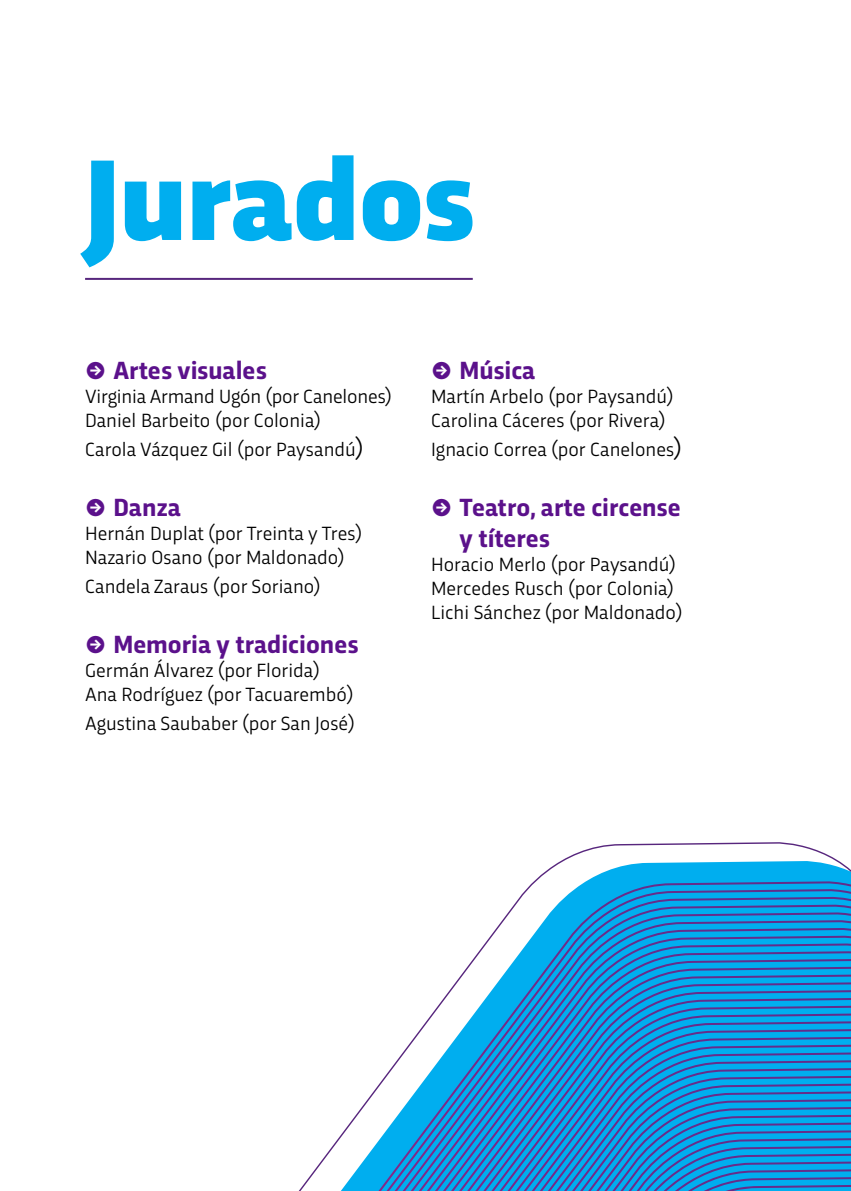
<style>
.page{position:relative;width:851px;height:1191px;background:#fff}
.page>*{position:absolute;margin:0;border:0;box-sizing:border-box;transform-origin:0 0}
.t1{font:900 120px "Trasandina";color:#00aeef}
.t2{font:700 26px/31.2px "Trasandina";color:#5b118b}
.t3{font:20px/24px "Trasandina";color:#000}
.s1{font-family:"Libertad"}
.s2{font-size:24px}
</style>
<div class="page">
<hr style="left:85px;top:278px;width:387px;height:2px;background:#57267d">
<svg style="left:298px;top:842px;width:552px;height:349px"></svg>
<svg style="left:378px;top:881px;width:472px;height:310px"></svg>
<svg style="left:386px;top:889px;width:464px;height:302px"></svg>
<svg style="left:394px;top:897px;width:456px;height:294px"></svg>
<svg style="left:402px;top:904px;width:448px;height:287px"></svg>
<svg style="left:410px;top:912px;width:440px;height:279px"></svg>
<svg style="left:419px;top:920px;width:431px;height:271px"></svg>
<svg style="left:427px;top:928px;width:423px;height:263px"></svg>
<svg style="left:435px;top:935px;width:415px;height:256px"></svg>
<svg style="left:443px;top:943px;width:407px;height:248px"></svg>
<svg style="left:451px;top:951px;width:399px;height:240px"></svg>
<svg style="left:459px;top:959px;width:391px;height:232px"></svg>
<svg style="left:467px;top:966px;width:383px;height:225px;background:#399edc"></svg>
<svg style="left:475px;top:974px;width:375px;height:217px;background:#2d98da"></svg>
<svg style="left:483px;top:982px;width:367px;height:209px;background:#2192d8"></svg>
<svg style="left:491px;top:990px;width:359px;height:201px;background:#1a8dd5"></svg>
<svg style="left:499px;top:998px;width:351px;height:193px;background:#1d89d3"></svg>
<svg style="left:507px;top:1005px;width:343px;height:186px;background:#1e89d2"></svg>
<svg style="left:515px;top:1013px;width:335px;height:178px;background:#1e88d2"></svg>
<svg style="left:523px;top:1021px;width:327px;height:170px;background:#1e88d2"></svg>
<svg style="left:531px;top:1029px;width:319px;height:162px;background:#1e89d2"></svg>
<svg style="left:539px;top:1037px;width:311px;height:154px;background:#1f87d1"></svg>
<svg style="left:547px;top:1044px;width:303px;height:147px;background:#1e89d2"></svg>
<svg style="left:556px;top:1052px;width:294px;height:139px;background:#1d89d2"></svg>
<svg style="left:564px;top:1060px;width:286px;height:131px;background:#1c8ad3"></svg>
<h1 class="t1" style="left:85px;top:112px;width:391px">Jurados</h1>
<h2 class="t2" style="left:85px;top:353px;width:183px"><span class="s1">ʺ</span> Artes visuales</h2>
<p class="t3" style="left:85px;top:383px;width:308px">Virginia Armand Ugón (por Canelones)<br>Daniel Barbeito (por Colonia)</p>
<p class="t3" style="left:85px;top:435px;width:280px">Carola Vázquez Gil (por Paysandú<span class="s2">)</span></p>
<h2 class="t2" style="left:85px;top:489px;width:97px"><span class="s1">ʺ</span> Danza</h2>
<p class="t3" style="left:85px;top:519px;width:278px">Hernán Duplat (por Treinta y Tres)<br>Nazario Osano (por Maldonado)</p>
<p class="t3" style="left:85px;top:572px;width:237px">Candela Zaraus (por Soriano)</p>
<h2 class="t2" style="left:85px;top:626px;width:275px"><span class="s1">ʺ</span> Memoria y tradiciones</h2>
<p class="t3" style="left:85px;top:656px;width:270px">Germán Álvarez (por Florida)<br>Ana Rodríguez (por Tacuarembó)</p>
<p class="t3" style="left:85px;top:709px;width:271px">Agustina Saubaber (por San José)</p>
<h2 class="t2" style="left:431px;top:353px;width:106px"><span class="s1">ʺ</span> Música</h2>
<p class="t3" style="left:431px;top:383px;width:244px">Martín Arbelo (por Paysandú)<br>Carolina Cáceres (por Rivera)</p>
<p class="t3" style="left:431px;top:436px;width:252px">Ignacio Correa (por Canelones<span class="s2">)</span></p>
<h2 class="t2" style="left:459px;top:490px;width:223px;text-indent:-28px"><span class="s1">ʺ</span> Teatro, arte circense y títeres</h2>
<p class="t3" style="left:431px;top:551px;width:253px">Horacio Merlo (por Paysandú)<br>Mercedes Rusch (por Colonia)<br>Lichi Sánchez (por Maldonado)</p>
</div>
